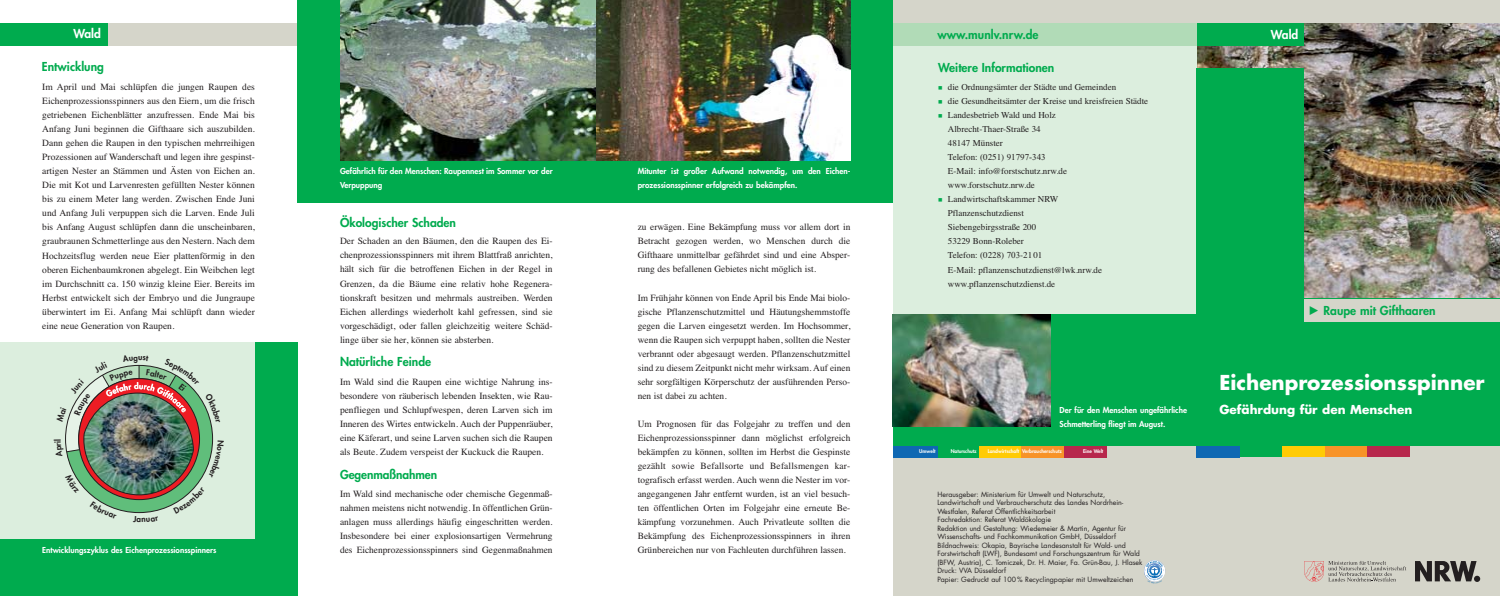
<style>
.page{position:relative;width:1500px;height:596px;background:#fff}
.page>*{position:absolute;margin:0;border:0;box-sizing:border-box;transform-origin:0 0}
.t1{font:700 20px "Futura";color:#fff}
.t2{font:800 12px "Futura";color:#00ab4e}
.t3{font:700 12px "Futura";color:#fff}
.t4{font:800 12px "Futura";color:#fff}
.t5{font:9.5px/14px "Times";color:#231f20;text-align:justify}
.t6{font:9px/14px "Times";color:#231f20}
.t7{font:800 8px/14px "Futura";color:#fff}
.t8{font:7px/8.5px "Futura";color:#231f20}
.t9{font:800 5px "Futura";color:#fff}
.s1{font-family:"Times New Roman"}
</style>
<div class="page">
<img style="left:1196px;top:23px;width:304px;height:275px">
<div style="left:893px;top:0;width:303px;height:320px;background:#dceede"></div>
<div style="left:0;top:342px;width:297px;height:253px;background:#00ab4e"></div>
<div style="left:0;top:23px;width:893px;height:22px;background:#d5d5ca"></div>
<div style="left:297px;top:0;width:596px;height:202px;background:#00ab4e"></div>
<div style="left:893px;top:314px;width:303px;height:138px;background:#00ab4e"></div>
<div style="left:893px;top:445px;width:607px;height:150px;background:#d5d5ca"></div>
<div style="left:1240px;top:445px;width:42px;height:12px;background:#00ab4e"></div>
<div style="left:1282px;top:445px;width:43px;height:12px;background:#ffcb04"></div>
<div style="left:1325px;top:445px;width:42px;height:12px;background:#f79328"></div>
<div style="left:1367px;top:445px;width:43px;height:12px;background:#b7274c"></div>
<div style="left:1196px;top:68px;width:108px;height:377px;background:#00ab4e"></div>
<div style="left:1293px;top:298px;width:207px;height:147px;background:#00ab4e"></div>
<div style="left:1304px;top:298px;width:196px;height:23px;background:#d5d5ca"></div>
<svg style="left:1304px;top:561px;width:102px;height:20px"></svg>
<svg style="left:1415px;top:561px;width:65px;height:20px"></svg>
<div style="left:1196px;top:445px;width:44px;height:12px;background:#0f68b3"></div>
<div style="left:1196px;top:23px;width:108px;height:22px;background:#00ab4e"></div>
<div style="left:893px;top:0;width:607px;height:23px;background:#d5d5ca"></div>
<div style="left:936px;top:445px;width:42px;height:12px;background:#00ab4e"></div>
<div style="left:978px;top:445px;width:43px;height:12px;background:#ffcb04"></div>
<div style="left:1021px;top:445px;width:42px;height:12px;background:#f79328"></div>
<div style="left:1063px;top:445px;width:43px;height:12px;background:#b7274c"></div>
<div style="left:893px;top:445px;width:45px;height:12px;background:#0f68b3"></div>
<div style="left:0;top:23px;width:107px;height:22px;background:#00ab4e"></div>
<svg style="left:1144px;top:560px;width:21px;height:20px"></svg>
<svg style="left:1145px;top:560px;width:19px;height:23px"></svg>
<div style="left:893px;top:23px;width:303px;height:22px;background:#b1dbb7"></div>
<img style="left:595px;top:0;width:255px;height:160px">
<img style="left:340px;top:0;width:255px;height:160px">
<img style="left:893px;top:314px;width:157px;height:112px">
<div style="left:0;top:342px;width:255px;height:196px;background:#dceede"></div>
<img style="left:65px;top:364px;width:149px;height:150px">
<p class="t4" style="left:73px;top:28px;width:29px">Wald</p>
<p class="t2" style="left:42px;top:61px;width:63px">Entwicklung</p>
<p class="t5" style="left:42px;top:81px;width:214px">Im April und Mai schlüpfen die jungen Raupen des Eichenprozessionsspinners aus den Eiern, um die frisch getriebenen Eichenblätter anzufressen. Ende Mai bis Anfang Juni beginnen die Gifthaare sich auszubilden.<br>Dann gehen die Raupen in den typischen mehrreihigen Prozessionen auf Wanderschaft und legen ihre gespinst&shy;artigen Nester an Stämmen und Ästen von Eichen an.<br>Die mit Kot und Larvenresten gefüllten Nester können bis zu einem Meter lang werden. Zwischen Ende Juni und Anfang Juli verpuppen sich die Larven. Ende Juli bis Anfang August schlüpfen dann die unscheinbaren, graubraunen Schmetterlinge aus den Nestern. Nach dem Hochzeitsflug werden neue Eier plattenförmig in den oberen Eichenbaumkronen abgelegt. Ein Weibchen legt im Durchschnitt ca. 150 winzig kleine Eier. Bereits im Herbst entwickelt sich der Embryo und die Jungraupe überwintert im Ei. Anfang Mai schlüpft dann wieder eine neue Generation von Raupen.</p>
<p class="t7" style="left:42px;top:543px;width:176px">Entwicklungszyklus des Eichenprozessionsspinners</p>
<p class="t7" style="left:340px;top:165px;width:214px">Gefährlich für den Menschen: Raupennest im Sommer vor der<br>Verpuppung</p>
<p class="t2" style="left:340px;top:216px;width:118px">Ökologischer Schaden</p>
<p class="t5" style="left:340px;top:235px;width:214px">Der Schaden an den Bäumen, den die Raupen des Ei&shy;chenprozessionsspinners mit ihrem Blattfraß anrichten, hält sich für die betroffenen Eichen in der Regel in Grenzen, da die Bäume eine relativ hohe Regenera&shy;tionskraft besitzen und mehrmals austreiben. Werden Eichen allerdings wiederholt kahl gefressen, sind sie vorgeschädigt, oder fallen gleichzeitig weitere Schäd&shy;linge über sie her, können sie absterben.</p>
<p class="t5" style="left:340px;top:375px;width:214px">Im Wald sind die Raupen eine wichtige Nahrung ins&shy;besondere von räuberisch lebenden Insekten, wie Rau&shy;penfliegen und Schlupfwespen, deren Larven sich im Inneren des Wirtes entwickeln. Auch der Puppenräuber, eine Käferart, und seine Larven suchen sich die Raupen als Beute. Zudem verspeist der Kuckuck die Raupen.</p>
<p class="t5" style="left:340px;top:487px;width:214px">Im Wald sind mechanische oder chemische Gegenmaß&shy;nahmen meistens nicht notwendig. In öffentlichen Grün&shy;anlagen muss allerdings häufig eingeschritten werden.<br>Insbesondere bei einer explosionsartigen Vermehrung des Eichenprozessionsspinners sind Gegenmaßnahmen</p>
<p class="t2" style="left:340px;top:356px;width:93px">Natürliche Feinde</p>
<p class="t2" style="left:340px;top:468px;width:99px">Gegenmaßnahmen</p>
<p class="t7" style="left:638px;top:165px;width:214px">Mitunter ist großer Aufwand notwendig, um den Eichen&shy;prozessionsspinner erfolgreich zu bekämpfen.</p>
<p class="t5" style="left:638px;top:221px;width:214px">zu erwägen. Eine Bekämpfung muss vor allem dort in Betracht gezogen werden, wo Menschen durch die Gifthaare unmittelbar gefährdet sind und eine Absper&shy;rung des befallenen Gebietes nicht möglich ist.</p>
<p class="t5" style="left:638px;top:291px;width:214px">Im Frühjahr können von Ende April bis Ende Mai biolo&shy;gische Pflanzenschutzmittel und Häutungshemmstoffe gegen die Larven eingesetzt werden. Im Hochsommer, wenn die Raupen sich verpuppt haben, sollten die Nester verbrannt oder abgesaugt werden. Pflanzenschutzmittel sind zu diesem Zeitpunkt nicht mehr wirksam. Auf einen sehr sorgfältigen Körperschutz der ausführenden Perso&shy;nen ist dabei zu achten.</p>
<p class="t5" style="left:638px;top:417px;width:214px">Um Prognosen für das Folgejahr zu treffen und den Eichenprozessionsspinner dann möglichst erfolgreich bekämpfen zu können, sollten im Herbst die Gespinste gezählt sowie Befallsorte und Befallsmengen kar&shy;tografisch erfasst werden. Auch wenn die Nester im vor&shy;angegangenen Jahr entfernt wurden, ist an viel besuch&shy;ten öffentlichen Orten im Folgejahr eine erneute Be&shy;kämpfung vorzunehmen. Auch Privatleute sollten die Bekämpfung des Eichenprozessionsspinners in ihren Grünbereichen nur von Fachleuten durchführen lassen.</p>
<p class="t2" style="left:937px;top:28px;width:103px">www.munlv.nrw.de</p>
<p class="t2" style="left:938px;top:62px;width:118px">Weitere Informationen</p>
<p class="t6" style="left:948px;top:81px;width:202px">die Ordnungsämter der Städte und Gemeinden<br>die Gesundheitsämter der Kreise und kreisfreien Städte<br>Landesbetrieb Wald und Holz<br>Albrecht-Thaer-Straße 34<br>48147 Münster<br>Telefon: (0251) <span class="s1">91797-343<br></span>E-Mail: info@forstschutz.nrw.de www.forstschutz.nrw.de<br>Landwirtschaftskammer NRW<br>Pflanzenschutzdienst<br>Siebengebirgsstraße 200<br>53229 Bonn-Roleber<br>Telefon: (0228) <span class="s1">703</span>-21 01<br>E-Mail: pflanzenschutz<span class="s1">dienst</span>@lwk.nrw.de www.pflanzenschutzdienst.de</p>
<p class="t7" style="left:1059px;top:403px;width:129px">Der für den Menschen ungefährliche<br>Schmetterling fliegt im August.</p>
<p class="t9" style="left:919px;top:448px;width:18px">Umwelt</p>
<p class="t9" style="left:950px;top:448px;width:27px">Naturschutz</p>
<p class="t9" style="left:987px;top:448px;width:76px">Landwirtschaft Verbraucherschutz</p>
<p class="t9" style="left:1083px;top:448px;width:22px">Eine Welt</p>
<p class="t8" style="left:937px;top:490px;width:207px">Herausgeber: Ministerium für Umwelt und Naturschutz, Landwirtschaft und Verbraucherschutz des Landes Nordrhein-Westfalen, Referat Öffentlichkeitsarbeit<br>Fachredaktion: Referat Waldökologie<br>Redaktion und Gestaltung: Wiedemeier &amp; Martin, Agentur für Wissenschafts- und Fachkommunikation GmbH, Düsseldorf Bildnachweis: Okapia, Bayrische Landesanstalt für Wald- und Forstwirtschaft (LWF), Bundesamt und Forschungszentrum für Wald (BFW, Austria), C. Tomiczek, Dr. H. Maier, Fa. Grün-Bau, J. Hlasek Druck: VVA Düsseldorf<br>Papier: Gedruckt auf 100 % Recyclingpapier mit Umweltzeichen</p>
<p class="t4" style="left:1271px;top:28px;width:29px">Wald</p>
<p class="t2" style="left:1323px;top:305px;width:114px">Raupe mit Gifthaaren</p>
<h1 class="t1" style="left:1219px;top:373px;width:267px">Eichenprozessionsspinner</h1>
<p class="t3" style="left:1219px;top:404px;width:194px">Gefährdung für den Menschen</p>
</div>
